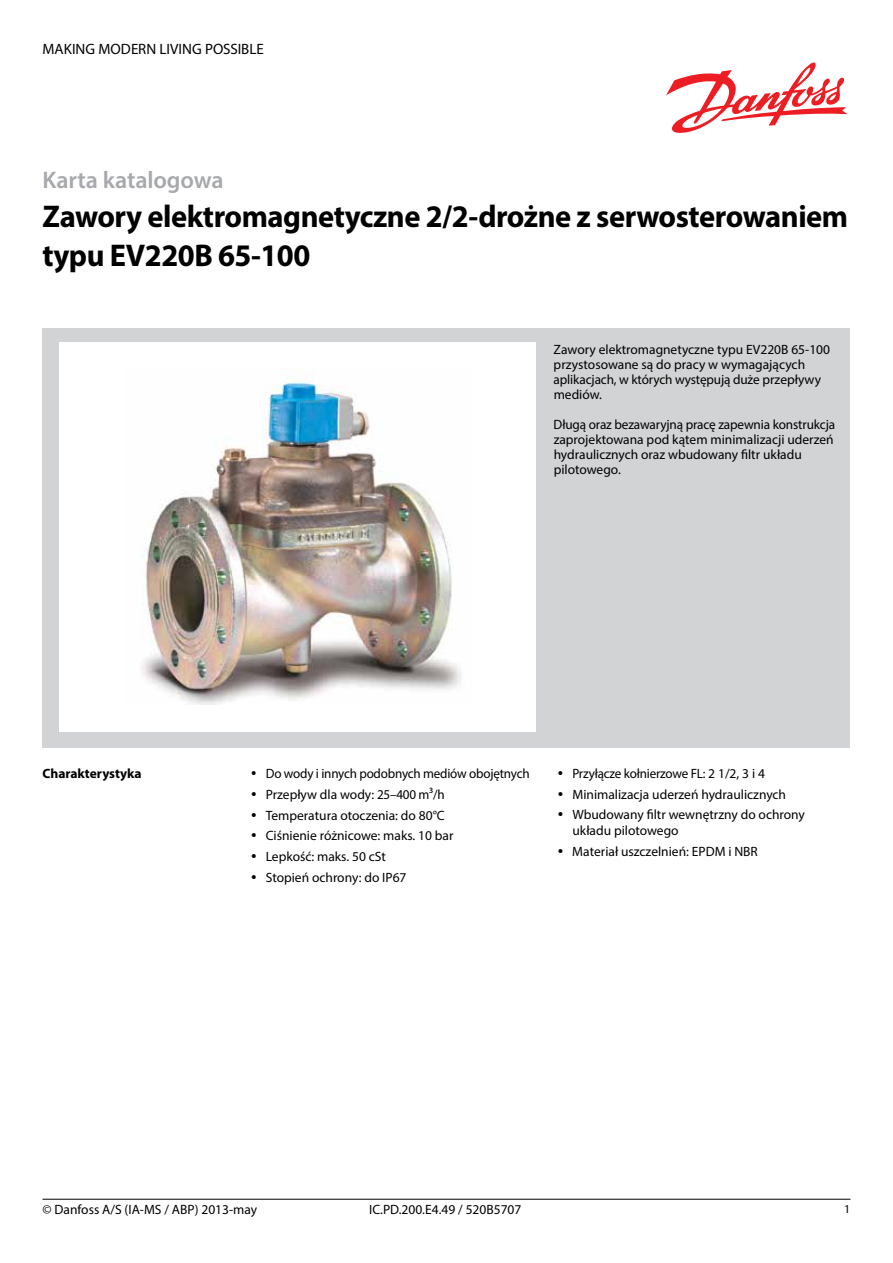
<style>
.page{position:relative;width:893px;height:1263px;background:#fff}
.page>*{position:absolute;margin:0;border:0;box-sizing:border-box;transform-origin:0 0}
.t1{font:700 31.5px/39px "Myriad Pro";letter-spacing:-.015em;color:#000}
.t2{font:600 24px "Myriad Pro";letter-spacing:-.005em;color:#a7a9ac}
.t3{font:15px "Myriad Pro";color:#000}
.t4{font:13.5px/15px "Myriad Pro";color:#000}
.t5{font:700 13.5px "Myriad Pro";color:#000}
.t6{font:12px "Myriad Pro";color:#000}
</style>
<div class="page">
<svg style="left:666px;top:62px;width:181px;height:71px"></svg>
<hr style="left:43px;top:1199px;width:807px;height:1px;background:#000">
<div style="left:43px;top:328px;width:807px;height:419px;background:#d1d3d4"></div>
<div style="left:60px;top:342px;width:476px;height:389px;background:#fff"></div>
<img style="left:141px;top:369px;width:320px;height:336px">
<p class="t3" style="left:43px;top:39px;width:223px">MAKING MODERN LIVING POSSIBLE</p>
<h2 class="t2" style="left:43px;top:165px;width:183px">Karta katalogowa</h2>
<h1 class="t1" style="left:43px;top:196px;width:807px">Zawory elektromagnetyczne 2/2-drożne z serwosterowaniem typu EV220B 65-100</h1>
<p class="t4" style="left:554px;top:341px;width:278px">Zawory elektromagnetyczne typu EV220B 65-100 przystosowane są do pracy w wymagających aplikacjach, w których występują duże przepływy mediów.</p>
<p class="t4" style="left:554px;top:416px;width:283px">Długą oraz bezawaryjną pracę zapewnia konstrukcja zaprojektowana pod kątem minimalizacji uderzeń hydraulicznych oraz wbudowany filtr układu pilotowego.</p>
<p class="t5" style="left:43px;top:765px;width:101px">Charakterystyka</p>
<p class="t4" style="left:266px;top:763px;width:265px;line-height:20.7px">Do wody i innych podobnych mediów obojętnych<br>Przepływ dla wody: 25–400 m³/h<br>Temperatura otoczenia: do 80°C<br>Ciśnienie różnicowe: maks. 10 bar<br>Lepkość: maks. 50 cSt<br>Stopień ochrony: do IP67</p>
<p class="t4" style="left:572px;top:763px;width:234px;line-height:20.4px">Przyłącze kołnierzowe FL: 2 1/2, 3 i 4<br>Minimalizacja uderzeń hydraulicznych<br>Wbudowany filtr wewnętrzny do ochrony</p>
<p class="t4" style="left:572px;top:820px;width:187px;line-height:20.7px">układu pilotowego<br>Materiał uszczelnień: EPDM i NBR</p>
<p class="t4" style="left:43px;top:1202px;width:216px">© Danfoss A/S (IA-MS / ABP) 2013-may</p>
<p class="t4" style="left:369px;top:1202px;width:154px">IC.PD.200.E4.49 / 520B5707</p>
<p class="t6" style="left:844px;top:1202px;width:8px">1</p>
</div>
